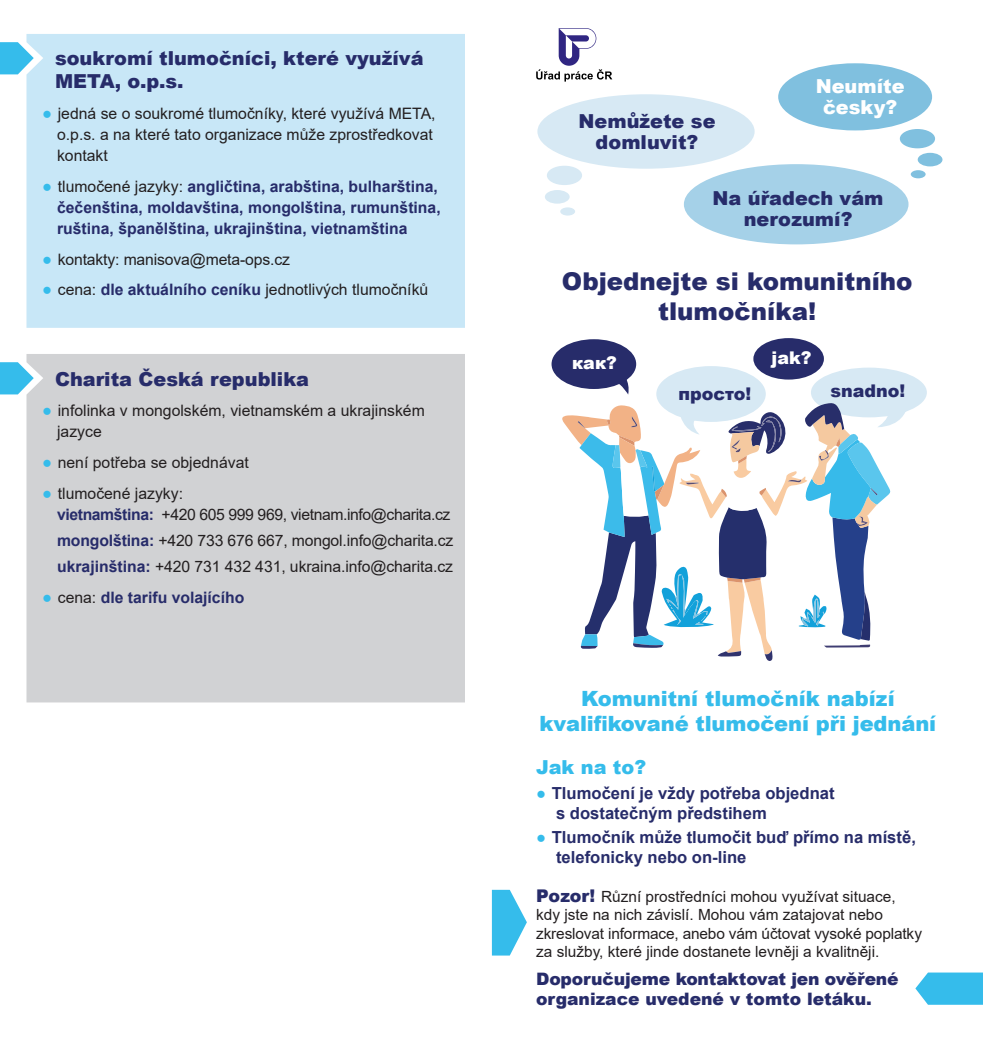
<style>
.page{position:relative;width:983px;height:1042px;background:#fff}
.page>*{position:absolute;margin:0;border:0;box-sizing:border-box;transform-origin:0 0}
.t1{font:900 24.5px/29.4px "Arial";color:#272c6a;text-align:center}
.t2{font:900 21px/25.2px "Arial";letter-spacing:-.005em;color:#35bceb;text-align:center}
.t3{font:900 19.25px/21px "Arial";color:#272c6a;text-align:center}
.t4{font:900 19.25px/21px "Arial";color:#fff;text-align:center}
.t5{font:900 19.25px "Arial";color:#35bceb}
.t6{font:900 17.5px "Arial";color:#272c6a}
.t7{font:900 17.5px "Arial";color:#fff}
.t8{font:900 17.15px/20.7px "Arial";letter-spacing:-.01em;color:#272c6a}
.t9{font:700 16.62px/19.9px "Arial";color:#272c6a}
.t10{font:15.75px/21px "Arial";color:#231f20}
.t11{font:700 15.75px/21px "Arial";color:#272c6a}
.t12{font:15.75px/21px "Arial";letter-spacing:-.025em;color:#231f20}
.t13{font:15.4px/18.6px "Arial";color:#231f20}
.s1{font-weight:900;font-size:16.62px;color:#35bceb}
.s2{font-weight:400;color:#231f20}
.s3{font-weight:700;color:#272c6a}
.s4{font-weight:900;color:#35bceb}
.s5{font-weight:900;font-size:17.5px;color:#272c6a}
</style>
<div class="page">
<div style="left:26px;top:34px;width:439px;height:294px;background:#c8e7f7"></div>
<div style="left:26px;top:354px;width:439px;height:348px;background:#d1d2d4"></div>
<svg style="left:492px;top:890px;width:34px;height:65px"></svg>
<svg style="left:915px;top:972px;width:67px;height:33px;background:#4dc4ed"></svg>
<div style="left:810px;top:368px;width:116px;height:49px;background:#d7e9f4;border-radius:50%"></div>
<div style="left:551px;top:339px;width:85px;height:50px;background:#272c6a;border-radius:50%"></div>
<div style="left:656px;top:366px;width:109px;height:56px;background:#d7e9f4;border-radius:50%"></div>
<div style="left:753px;top:338px;width:70px;height:41px;background:#272c6a;border-radius:50%"></div>
<div style="left:537px;top:94px;width:217px;height:75px;background:#d7e9f4;border-radius:50%"></div>
<div style="left:683px;top:164px;width:225px;height:80px;background:#a5d1e8;border-radius:50%"></div>
<div style="left:778px;top:63px;width:153px;height:67px;background:#80c0df;border-radius:50%"></div>
<div style="left:899px;top:129px;width:35px;height:19px;background:#80c0df;border-radius:50%"></div>
<div style="left:917px;top:153px;width:25px;height:13px;background:#80c0df;border-radius:50%"></div>
<div style="left:546px;top:166px;width:36px;height:19px;background:#d7e9f4;border-radius:50%"></div>
<div style="left:544px;top:190px;width:25px;height:14px;background:#d7e9f4;border-radius:50%"></div>
<div style="left:910px;top:170px;width:15px;height:8px;background:#80c0df;border-radius:50%"></div>
<div style="left:560px;top:207px;width:15px;height:9px;background:#d7e9f4;border-radius:50%"></div>
<svg style="left:607px;top:377px;width:23px;height:17px"></svg>
<svg style="left:536px;top:28px;width:76px;height:54px"></svg>
<svg style="left:562px;top:403px;width:346px;height:258px"></svg>
<svg style="left:0;top:362px;width:34px;height:32px"></svg>
<svg style="left:0;top:42px;width:34px;height:32px"></svg>
<p class="t3" style="left:55px;top:46px;width:370px;line-height:23.1px;text-align:left">soukromí tlumočníci, které využívá<br>META, o.p.s.</p>
<p class="t10" style="left:57px;top:103px;width:380px;text-indent:-15px"><span class="s1">●</span> jedná se o soukromé tlumočníky, které využívá META, o.p.s. a na které tato organizace může zprostředkovat kontakt</p>
<p class="t11" style="left:57px;top:176px;width:385px;text-indent:-15px"><span class="s1">●</span> <span class="s2">tlumočené jazyky:</span> angličtina, arabština, bulharština, čečenština, moldavština, mongolština, rumunština, ruština, španělština, ukrajinština, vietnamština</p>
<p class="t10" style="left:42px;top:248px;width:249px"><span class="s1">●</span> kontakty: manisova@meta-ops.cz</p>
<p class="t10" style="left:42px;top:279px;width:387px"><span class="s1">●</span> cena: <span class="s3">dle aktuálního ceníku</span> jednotlivých tlumočníků</p>
<p class="t3" style="left:55px;top:367px;width:255px">Charita Česká republika</p>
<p class="t10" style="left:57px;top:400px;width:369px;text-indent:-15px"><span class="s1">●</span> infolinka v mongolském, vietnamském a ukrajinském jazyce</p>
<p class="t10" style="left:42px;top:452px;width:208px"><span class="s1">●</span> není potřeba se objednávat</p>
<p class="t12" style="left:57px;top:483px;width:395px;text-indent:-15px"><span class="s1">●</span> tlumočené jazyky:<br><span class="s3">vietnamština:</span> +420 605 999 969, vietnam.info@charita.cz</p>
<p class="t10" style="left:57px;top:530px;width:398px"><span class="s3">mongolština:</span> +420 733 676 667, mongol.info@charita.cz</p>
<p class="t10" style="left:57px;top:556px;width:397px"><span class="s3">ukrajinština:</span> +420 731 432 431, ukraina.info@charita.cz</p>
<p class="t11" style="left:42px;top:587px;width:204px"><span class="s1">●</span> <span class="s2">cena:</span> dle tarifu volajícího</p>
<p class="t3" style="left:578px;top:110px;width:138px">Nemůžete se domluvit?</p>
<p class="t4" style="left:815px;top:75px;width:90px">Neumíte česky?</p>
<p class="t3" style="left:712px;top:187px;width:172px">Na úřadech vám nerozumí?</p>
<p class="t1" style="left:561px;top:266px;width:352px">Objednejte si komunitního tlumočníka!</p>
<p class="t7" style="left:572px;top:350px;width:46px">как?</p>
<p class="t6" style="left:678px;top:381px;width:75px">просто!</p>
<p class="t6" style="left:830px;top:378px;width:76px">snadno!</p>
<p class="t7" style="left:771px;top:345px;width:41px">jak?</p>
<p class="t2" style="left:539px;top:685px;width:398px">Komunitní tlumočník nabízí kvalifikované tlumočení při jednání</p>
<p class="t5" style="left:536px;top:753px;width:111px">Jak na to?</p>
<p class="t9" style="left:556px;top:783px;width:280px;text-indent:-20px"><span class="s4">●</span> Tlumočení je vždy potřeba objednat s dostatečným předstihem</p>
<p class="t9" style="left:556px;top:828px;width:361px;text-indent:-20px"><span class="s4">●</span> Tlumočník může tlumočit buď přímo na místě, telefonicky nebo on-line</p>
<p class="t13" style="left:536px;top:887px;width:387px"><span class="s5">Pozor!</span> Různí prostředníci mohou využívat situace, kdy jste na nich závislí. Mohou vám zatajovat nebo zkreslovat informace, anebo vám účtovat vysoké poplatky za služby, které jinde dostanete levněji a kvalitněji.</p>
<p class="t8" style="left:536px;top:968px;width:364px">Doporučujeme kontaktovat jen ověřené organizace uvedené v tomto letáku.</p>
</div>
